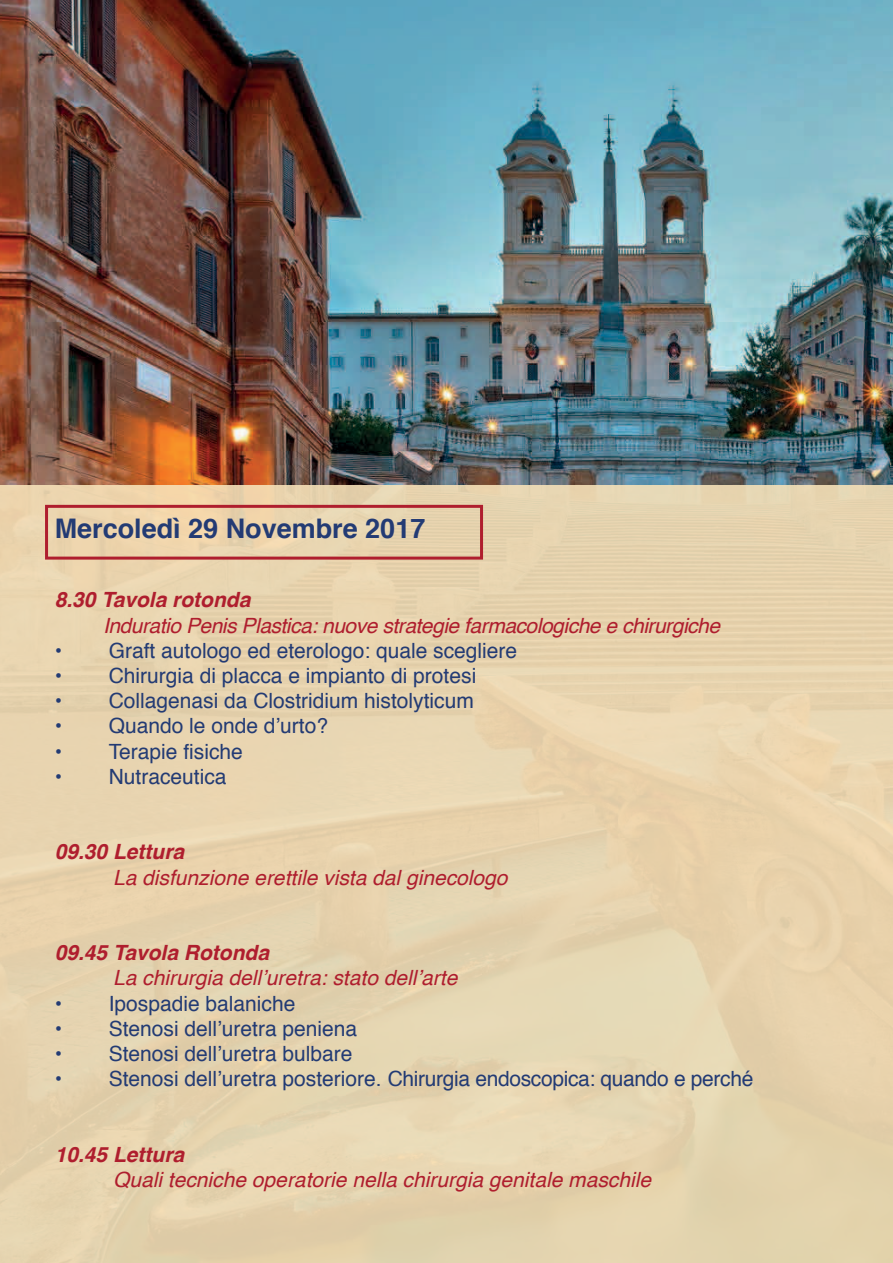
<style>
.page{position:relative;width:893px;height:1263px;background:#fff}
.page>*{position:absolute;margin:0;border:0;box-sizing:border-box;transform-origin:0 0}
.t1{font:700 27px "Helvetica";color:#233b74}
.t2{font:21px "Helvetica";color:#233b74}
.t3{font:italic 21px "Helvetica";color:#af1e2e}
.t4{font:italic 21px "Helvetica";letter-spacing:-.02em;color:#af1e2e}
.t5{font:italic 700 21px "Helvetica";color:#af1e2e}
</style>
<div class="page">
<img style="left:0;top:0;width:893px;height:486px">
<div style="left:0;top:486px;width:893px;height:777px;background:#e7d4af"></div>
<div style="left:45px;top:505px;width:438px;height:55px;border:3px solid #af1e2e"></div>
<p class="t1" style="left:55px;top:506px;width:372px">Mercoledì 29 Novembre 2017</p>
<p class="t5" style="left:55px;top:583px;width:197px">8.30 Tavola rotonda</p>
<p class="t4" style="left:103px;top:609px;width:619px">Induratio Penis Plastica: nuove strategie farmacologiche e chirurgiche</p>
<p class="t2" style="left:55px;top:634px;width:464px">• Graft autologo ed eterologo: quale scegliere</p>
<p class="t2" style="left:55px;top:659px;width:423px">• Chirurgia di placca e impianto di protesi</p>
<p class="t2" style="left:55px;top:685px;width:421px">• Collagenasi da Clostridium histolyticum</p>
<p class="t2" style="left:55px;top:710px;width:275px">• Quando le onde d’urto?</p>
<p class="t2" style="left:55px;top:735px;width:190px">• Terapie fisiche</p>
<p class="t2" style="left:55px;top:760px;width:173px">• Nutraceutica</p>
<p class="t5" style="left:55px;top:835px;width:131px">09.30 Lettura</p>
<p class="t3" style="left:113px;top:861px;width:396px">La disfunzione erettile vista dal ginecologo</p>
<p class="t5" style="left:55px;top:935px;width:216px">09.45 Tavola Rotonda</p>
<p class="t3" style="left:113px;top:961px;width:346px">La chirurgia dell’uretra: stato dell’arte</p>
<p class="t2" style="left:55px;top:987px;width:242px">• Ipospadie balaniche</p>
<p class="t2" style="left:55px;top:1012px;width:304px">• Stenosi dell’uretra peniena</p>
<p class="t2" style="left:55px;top:1037px;width:299px">• Stenosi dell’uretra bulbare</p>
<p class="t2" style="left:55px;top:1063px;width:700px">• Stenosi dell’uretra posteriore. Chirurgia endoscopica: quando e perché</p>
<p class="t5" style="left:55px;top:1137px;width:131px">10.45 Lettura</p>
<p class="t3" style="left:113px;top:1163px;width:540px">Quali tecniche operatorie nella chirurgia genitale maschile</p>
</div>
